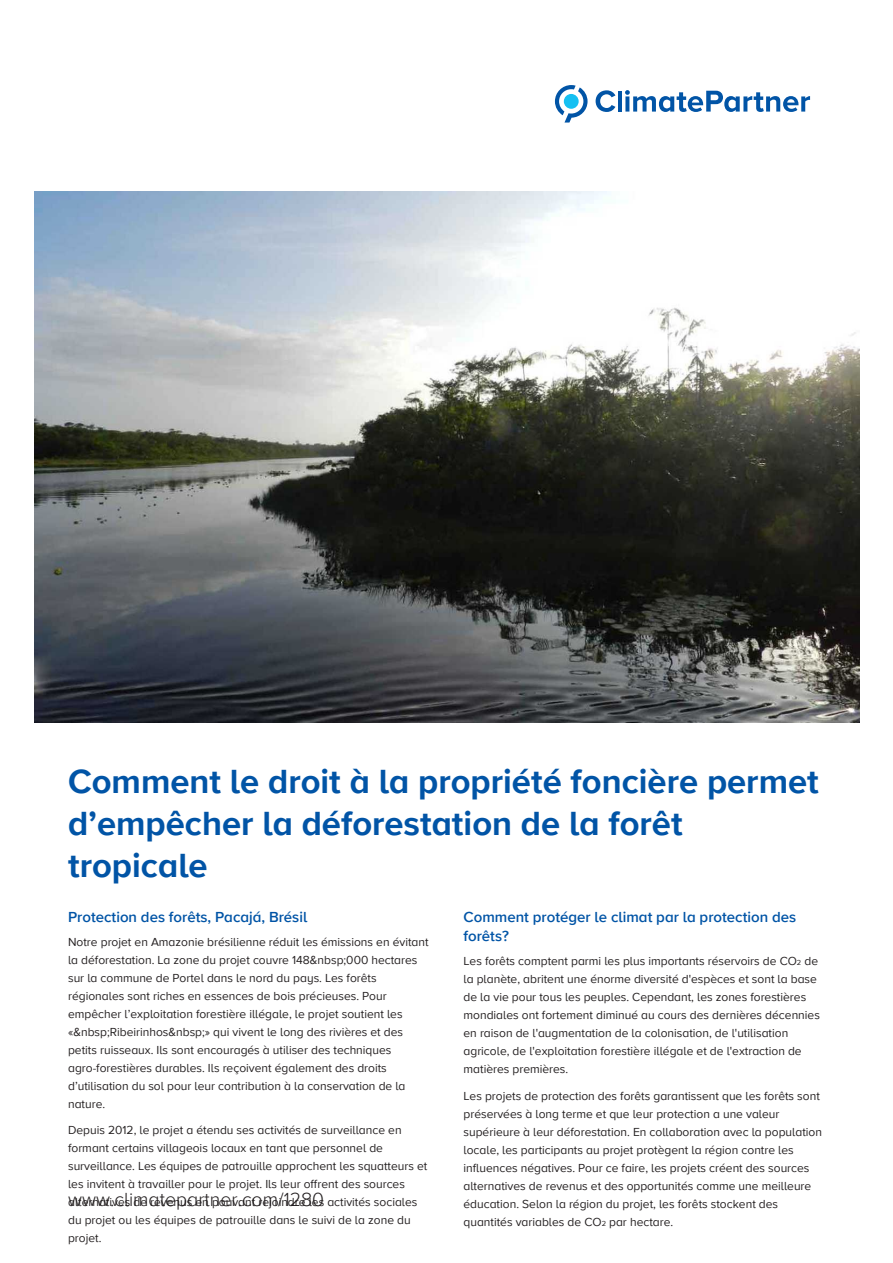
<style>
.page{position:relative;width:893px;height:1263px;background:#fff}
.page>*{position:absolute;margin:0;border:0;box-sizing:border-box;transform-origin:0 0}
.t1{font:700 34.5px/42px "Proxima Nova A";color:#0154a6}
.t2{font:300 19.5px "Proxima Nova A";color:#231f20}
.t3{font:600 15px/19.5px "Proxima Nova A";color:#0154a6}
.t4{font:12px/18px "Proxima Nova A";color:#231f20}
.s1{font-size:7.5px}
</style>
<div class="page">
<svg style="left:596px;top:90px;width:19px;height:22px"></svg>
<hr style="left:618px;top:91px;width:4px;height:21px;background:#0154a6">
<svg style="left:625px;top:90px;width:185px;height:22px"></svg>
<svg style="left:555px;top:85px;width:33px;height:38px"></svg>
<img style="left:34px;top:191px;width:825px;height:532px">
<h1 class="t1" style="left:68px;top:761px;width:752px">Comment le droit à la propriété foncière permet d’empêcher la déforestation de la forêt tropicale</h1>
<p class="t3" style="left:68px;top:907px;width:241px">Protection des forêts, Pacajá, Brésil</p>
<p class="t4" style="left:68px;top:933px;width:362px">Notre projet en Amazonie brésilienne réduit les émissions en évitant la déforestation. La zone du projet couvre 148&amp;nbsp;000 hectares sur la commune de Portel dans le nord du pays. Les forêts régionales sont riches en essences de bois précieuses. Pour empêcher l’exploitation forestière illégale, le projet soutient les «&amp;nbsp;Ribeirinhos&amp;nbsp;» qui vivent le long des rivières et des petits ruisseaux. Ils sont encouragés à utiliser des techniques agro-forestières durables. Ils reçoivent également des droits d’utilisation du sol pour leur contribution à la conservation de la nature.</p>
<p class="t4" style="left:68px;top:1122px;width:361px">Depuis 2012, le projet a étendu ses activités de surveillance en formant certains villageois locaux en tant que personnel de surveillance. Les équipes de patrouille approchent les squatteurs et les invitent à travailler pour le projet. Ils leur offrent des sources alternatives de revenus en pouvant rejoindre les activités sociales du projet ou les équipes de patrouille dans le suivi de la zone du projet.</p>
<p class="t3" style="left:464px;top:907px;width:334px">Comment protéger le climat par la protection des forêts?</p>
<p class="t4" style="left:464px;top:953px;width:358px">Les forêts comptent parmi les plus importants réservoirs de CO<span class="s1">2</span> de la planète, abritent une énorme diversité d'espèces et sont la base de la vie pour tous les peuples. Cependant, les zones forestières mondiales ont fortement diminué au cours des dernières décennies en raison de l'augmentation de la colonisation, de l'utilisation agricole, de l'exploitation forestière illégale et de l'extraction de matières premières.</p>
<p class="t4" style="left:464px;top:1087px;width:360px">Les projets de protection des forêts garantissent que les forêts sont préservées à long terme et que leur protection a une valeur supérieure à leur déforestation. En collaboration avec la population locale, les participants au projet protègent la région contre les influences négatives. Pour ce faire, les projets créent des sources alternatives de revenus et des opportunités comme une meilleure éducation. Selon la région du projet, les forêts stockent des quantités variables de CO<span class="s1">2</span> par hectare.</p>
<h2 class="t2" style="left:68px;top:1188px;width:257px">www.climatepartner.com/1280</h2>
</div>
